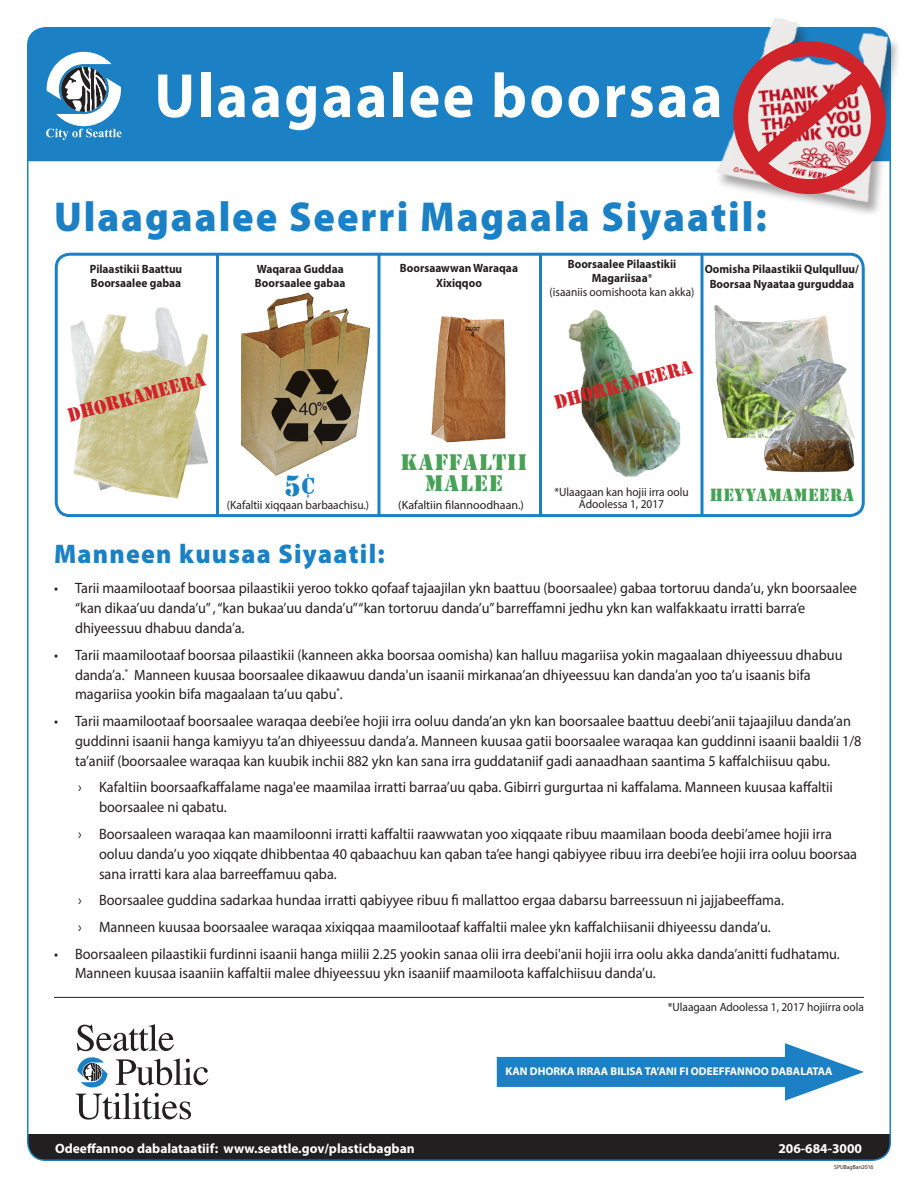
<style>
.page{position:relative;width:918px;height:1188px;background:#fff}
.page>*{position:absolute;margin:0;border:0;box-sizing:border-box;transform-origin:0 0}
.t1{font:700 63px "Myriad Pro";letter-spacing:.04em;color:#fff;scale:.95 1}
.Basic{font:900 42px "Myriad Pro";letter-spacing:.05em;color:#1b81c4;scale:.95 1}
.Basic-2{font:900 27px "Myriad Pro";letter-spacing:.05em;color:#1b81c4;scale:.95 1}
.t2{font:27px "Stencil Std";color:#1b81c4;scale:.95 1}
.t3{font:21px/21px "Stencil Std";letter-spacing:.06em;color:#48a156;text-align:center}
.t4{font:18px "Stencil Std";color:#d1232a;scale:.95 1}
.t5{font:16.5px "Stencil Std";letter-spacing:.04em;color:#48a156;scale:.95 1}
.t6{font:15px/20px "Myriad Pro";color:#231f20;scale:.95 1}
.t7{font:700 13.5px "Myriad Pro";color:#fff}
.t8{font:700 12px/14.4px "Myriad Pro";color:#231f20;text-align:center;scale:.95 1}
.t9{font:12px "Myriad Pro";color:#231f20;scale:.95 1}
.t10{font:12px "Myriad Pro";color:#231f20}
.t11{font:700 11.25px "Myriad Pro";color:#fff}
.t12{font:6px "Myriad Pro";color:#231f20;scale:.95 1}
.s1{font-weight:400}
</style>
<div class="page">
<div style="left:28px;top:1134px;width:862px;height:26px;background:#231f20"></div>
<div style="left:28px;top:28px;width:862px;height:133px;background:#1b81c4"></div>
<svg style="left:700px;top:257px;width:4px;height:256px"></svg>
<hr style="left:216px;top:254px;width:3px;height:262px;background:#1b81c4">
<hr style="left:378px;top:254px;width:3px;height:262px;background:#1b81c4">
<hr style="left:539px;top:254px;width:3px;height:262px;background:#1b81c4">
<div style="left:55px;top:253px;width:810px;height:264px;border:3px solid #1b81c4;border-radius:14px"></div>
<div style="left:714px;top:18px;width:188px;height:200px;background:#231f20;opacity:.4"></div>
<img style="left:714px;top:18px;width:188px;height:188px">
<svg style="left:76px;top:1024px;width:132px;height:96px"></svg>
<img style="left:703px;top:297px;width:161px;height:141px">
<img style="left:757px;top:357px;width:99px;height:115px">
<hr style="left:54px;top:997px;width:810px;height:1px;background:#231f20">
<div style="left:497px;top:1057px;width:317px;height:30px;background:#1b81c4"></div>
<svg style="left:785px;top:1043px;width:79px;height:58px"></svg>
<div style="left:733px;top:41px;width:153px;height:153px;border:15px solid #d1232a;border-radius:50%"></div>
<svg style="left:735px;top:51px;width:150px;height:134px;background:#cf8088"></svg>
<img style="left:431px;top:316px;width:75px;height:127px">
<img style="left:240px;top:292px;width:130px;height:184px">
<svg style="left:271px;top:369px;width:80px;height:77px;background:#6f6248"></svg>
<svg style="left:46px;top:52px;width:76px;height:88px"></svg>
<img style="left:568px;top:300px;width:147px;height:196px">
<img style="left:54px;top:294px;width:116px;height:209px">
<img style="left:72px;top:312px;width:137px;height:187px">
<p class="t1" style="left:154px;top:55px;width:600px">Ulaagaalee boorsaa</p>
<p class="Basic" style="left:54px;top:188px;width:752px">Ulaagaalee Seerri Magaala Siyaatil:</p>
<p class="t8" style="left:90px;top:261px;width:99px;text-align:left">Pilaastikii Baattuu<br>Boorsaalee gabaa</p>
<p class="t8" style="left:255px;top:261px;width:97px;text-align:left">Waqaraa Guddaa<br>Boorsaalee gabaa</p>
<p class="t4" style="left:65px;top:404px;width:150px;rotate:-15deg">DHORKAMEERA</p>
<p class="t2" style="left:284px;top:469px;width:35px">5¢</p>
<p class="t9" style="left:227px;top:497px;width:151px">(Kafaltii xiqqaan barbaachisu.)</p>
<p class="t8" style="left:400px;top:261px;width:126px">Boorsaawwan Waraqaa<br>Xixiqqoo</p>
<p class="t8" style="left:550px;top:256px;width:154px">Boorsaalee Pilaastikii<br>Magariisaa<span class="s1">*<br>(isaaniis oomishoota kan akka)</span></p>
<p class="t8" style="left:705px;top:262px;width:164px">Oomisha Pilaastikii Qulqulluu/<br>Boorsaa Nyaataa gurguddaa</p>
<p class="t3" style="left:400px;top:452px;width:129px">KAFFALTII<br>MALEE</p>
<p class="t10" style="left:398px;top:498px;width:127px">(Kafaltiin filannoodhaan.)</p>
<p class="t4" style="left:552px;top:392px;width:150px;rotate:-15deg">DHORKAMEERA</p>
<p class="t9" style="left:554px;top:485px;width:143px">*Ulaagaan kan hojii irra oolu</p>
<p class="t5" style="left:710px;top:484px;width:153px">HEYYAMAMEERA</p>
<p class="t9" style="left:579px;top:497px;width:91px">Adoolessa 1, 2017</p>
<p class="Basic-2" style="left:54px;top:536px;width:350px">Manneen kuusaa Siyaatil:</p>
<p class="t6" style="left:75px;top:578px;width:825px;text-indent:-21px">• Tarii maamilootaaf boorsaa pilaastikii yeroo tokko qofaaf tajaajilan ykn baattuu (boorsaalee) gabaa tortoruu danda’u, ykn boorsaalee “kan dikaa’uu danda’u” , “kan bukaa’uu danda’u” “kan tortoruu danda’u” barreffamni jedhu ykn kan walfakkaatu irratti barra’e dhiyeessuu dhabuu danda’a.</p>
<p class="t6" style="left:75px;top:644px;width:809px;text-indent:-21px">• Tarii maamilootaaf boorsaa pilaastikii (kanneen akka boorsaa oomisha) kan halluu magariisa yokin magaalaan dhiyeessuu dhabuu danda’a.<sup>*</sup> Manneen kuusaa boorsaalee dikaawuu danda'un isaanii mirkanaa’an dhiyeessuu kan danda’an yoo ta’u isaanis bifa magariisa yookin bifa magaalaan ta’uu qabu<sup>*</sup>.</p>
<p class="t6" style="left:75px;top:711px;width:830px;text-indent:-21px">• Tarii maamilootaaf boorsaalee waraqaa deebi’ee hojii irra ooluu danda’an ykn kan boorsaalee baattuu deebi’anii tajaajiluu danda’an guddinni isaanii hanga kamiyyu ta’an dhiyeessuu danda’a. Manneen kuusaa gatii boorsaalee waraqaa kan guddinni isaanii baaldii 1/8 ta’aniif (boorsaalee waraqaa kan kuubik inchii 882 ykn kan sana irra guddataniif gadi aanaadhaan saantima 5 kaffalchiisuu qabu.</p>
<p class="t6" style="left:99px;top:777px;width:774px;text-indent:-21px">› Kafaltiin boorsaafkaffalame naga'ee maamilaa irratti barraa’uu qaba. Gibirri gurgurtaa ni kaffalama. Manneen kuusaa kaffaltii boorsaalee ni qabatu.</p>
<p class="t6" style="left:99px;top:824px;width:800px;text-indent:-21px">› Boorsaaleen waraqaa kan maamiloonni irratti kaffaltii raawwatan yoo xiqqaate ribuu maamilaan booda deebi’amee hojii irra ooluu danda’u yoo xiqqate dhibbentaa 40 qabaachuu kan qaban ta’ee hangi qabiyyee ribuu irra deebi’ee hojii irra ooluu boorsaa sana irratti kara alaa barreeffamuu qaba.</p>
<p class="t6" style="left:78px;top:890px;width:745px">› Boorsaalee guddina sadarkaa hundaa irratti qabiyyee ribuu fi mallattoo ergaa dabarsu barreessuun ni jajjabeeffama.</p>
<p class="t6" style="left:78px;top:917px;width:731px">› Manneen kuusaa boorsaalee waraqaa xixiqqaa maamilootaaf kaffaltii malee ykn kaffalchiisanii dhiyeessu danda’u.</p>
<p class="t6" style="left:75px;top:943px;width:807px;text-indent:-21px">• Boorsaaleen pilaastikii furdinni isaanii hanga miilii 2.25 yookin sanaa olii irra deebi'anii hojii irra oolu akka danda’anitti fudhatamu.<br>Manneen kuusaa isaaniin kaffaltii malee dhiyeessuu ykn isaaniif maamiloota kaffalchiisuu danda’u.</p>
<p class="t9" style="left:668px;top:1000px;width:208px">*Ulaagaan Adoolessa 1, 2017 hojiirra oola</p>
<p class="t11" style="left:505px;top:1064px;width:329px">KAN DHORKA IRRAA BILISA TA’ANI FI ODEEFFANNOO DABALATAA</p>
<p class="t7" style="left:55px;top:1139px;width:361px">Odeeffannoo dabalataatiif: www.seattle.gov/plasticbagban</p>
<p class="t7" style="left:778px;top:1139px;width:85px">206-684-3000</p>
<p class="t12" style="left:834px;top:1163px;width:43px">SPUBagBan2016</p>
</div>
